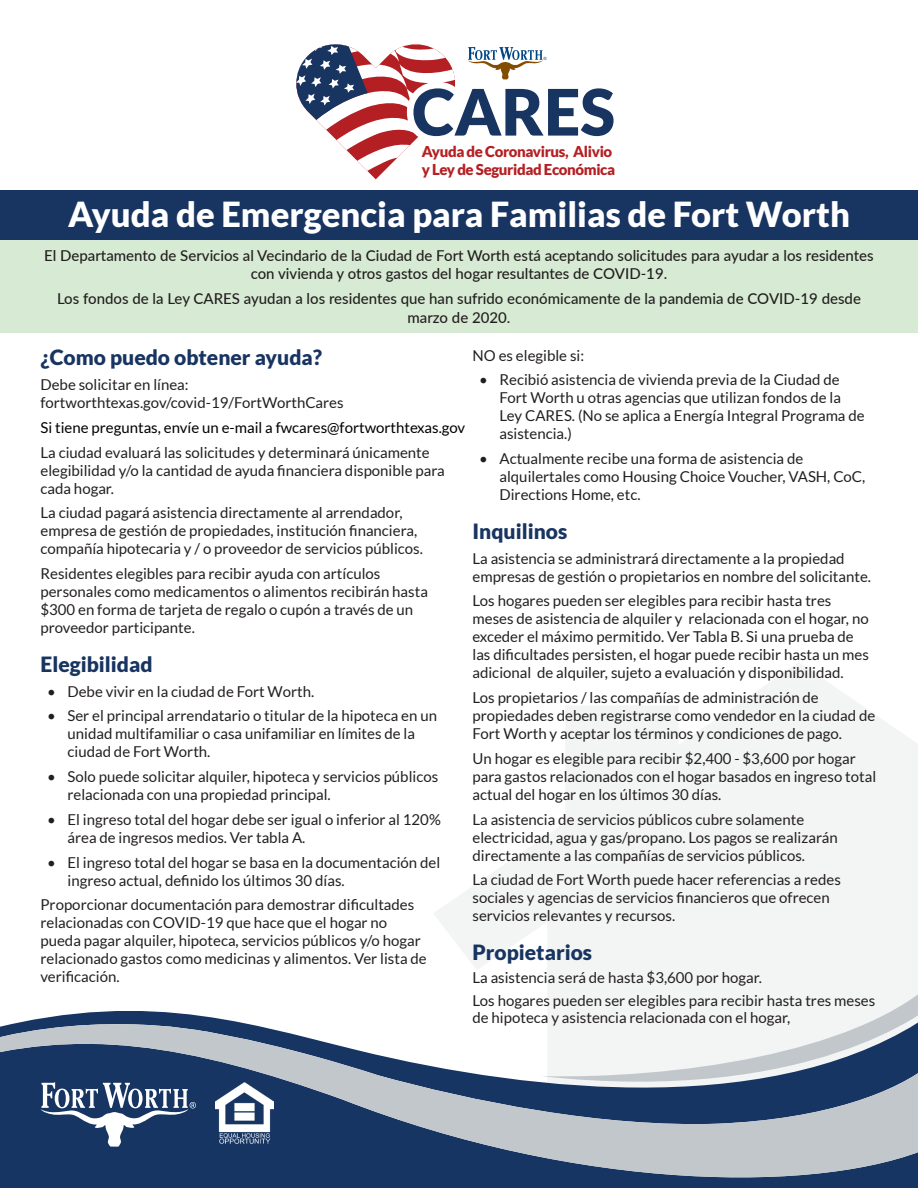
<style>
.page{position:relative;width:918px;height:1188px;background:#fff}
.page>*{position:absolute;margin:0;border:0;box-sizing:border-box;transform-origin:0 0}
.t1{font:900 34.5px "Lato";color:#fff}
.t2{font:900 21px "Lato";color:#183461}
.t3{font:900 15.3px/18.5px "Lato";color:#b41f23}
.t4{font:15px/18px "Lato";color:#231f20}
.t5{font:500 15px/18px "Lato";color:#231f20;text-align:center}
.t6{font:15px "Lato";color:#000}
.t7{font:900 15px/18px "Lato";letter-spacing:-.025em;color:#b51f23}
</style>
<div class="page">
<div style="left:0;top:233px;width:918px;height:100px;background:#d7ebd4"></div>
<svg style="left:434px;top:663px;width:484px;height:321px;fill:#f3f4f4"></svg>
<div style="left:548px;top:984px;width:370px;height:23px;background:#f3f4f4"></div>
<svg style="left:0;top:1007px;width:918px;height:181px"></svg>
<svg style="left:41px;top:1082px;width:155px;height:65px"></svg>
<img style="left:216px;top:1082px;width:57px;height:61px">
<div style="left:0;top:191px;width:918px;height:49px;background:#183461"></div>
<svg style="left:296px;top:44px;width:318px;height:135px"></svg>
<div style="left:430px;top:102px;width:20px;height:20px;background:#fff"></div>
<div style="left:423px;top:145px;width:199px;height:36px;background:#fff"></div>
<p class="t7" style="left:422px;top:142px;width:195px">Ayuda de Coronavirus, Alivio y Ley de Seguridad Económica</p>
<p class="t3" style="left:423px;top:142px;width:192px">Coronavirus Aid, Relief and<br>Economic Security Act</p>
<h1 class="t1" style="left:68px;top:194px;width:784px">Ayuda de Emergencia para Familias de Fort Worth</h1>
<p class="t5" style="left:44px;top:246px;width:831px">El Departamento de Servicios al Vecindario de la Ciudad de Fort Worth está aceptando solicitudes para ayudar a los residentes con vivienda y otros gastos del hogar resultantes de COVID-19.</p>
<p class="t5" style="left:57px;top:288px;width:805px;line-height:19.8px">Los fondos de la Ley CARES ayudan a los residentes que han sufrido económicamente de la pandemia de COVID-19 desde marzo de 2020.</p>
<p class="t4" style="left:472px;top:346px;width:113px">NO es elegible si:</p>
<p class="t4" style="left:500px;top:371px;width:367px;text-indent:-20px">• Recibió asistencia de vivienda previa de la Ciudad de Fort Worth u otras agencias que utilizan fondos de la Ley CARES. (No se aplica a Energía Integral Programa de asistencia.)</p>
<p class="t4" style="left:500px;top:450px;width:367px;text-indent:-20px">• Actualmente recibe una forma de asistencia de alquilertales como Housing Choice Voucher, VASH, CoC,<br>Directions Home, etc.</p>
<h2 class="t2" style="left:472px;top:519px;width:96px">Inquilinos</h2>
<p class="t4" style="left:472px;top:549px;width:400px">La asistencia se administrará directamente a la propiedad empresas de gestión o propietarios en nombre del solicitante.</p>
<p class="t4" style="left:472px;top:592px;width:398px">Los hogares pueden ser elegibles para recibir hasta tres meses de asistencia de alquiler y relacionada con el hogar, no exceder el máximo permitido. Ver Tabla B. Si una prueba de las dificultades persisten, el hogar puede recibir hasta un mes adicional de alquiler, sujeto a evaluación y disponibilidad.</p>
<p class="t4" style="left:472px;top:688px;width:404px">Los propietarios / las compañías de administración de propiedades deben registrarse como vendedor en la ciudad de<br>Fort Worth y aceptar los términos y condiciones de pago.</p>
<p class="t4" style="left:472px;top:749px;width:405px">Un hogar es elegible para recibir $2,400 - $3,600 por hogar para gastos relacionados con el hogar basados en ingreso total actual del hogar en los últimos 30 días.</p>
<p class="t4" style="left:472px;top:810px;width:367px">La asistencia de servicios públicos cubre solamente electricidad, agua y gas/propano. Los pagos se realizarán directamente a las compañías de servicios públicos.</p>
<p class="t4" style="left:472px;top:871px;width:370px">La ciudad de Fort Worth puede hacer referencias a redes sociales y agencias de servicios financieros que ofrecen servicios relevantes y recursos.</p>
<h2 class="t2" style="left:472px;top:940px;width:121px">Propietarios</h2>
<p class="t4" style="left:472px;top:966px;width:404px;line-height:23.2px">La asistencia será de hasta $3,600 por hogar.<br>Los hogares pueden ser elegibles para recibir hasta tres meses</p>
<p class="t4" style="left:472px;top:1008px;width:319px">de hipoteca y asistencia relacionada con el hogar,</p>
<h2 class="t2" style="left:40px;top:345px;width:283px">¿Como puedo obtener ayuda?</h2>
<p class="t4" style="left:40px;top:376px;width:305px">Debe solicitar en línea: fortworthtexas.gov/covid-19/FortWorthCares</p>
<p class="t4" style="left:40px;top:443px;width:406px">La ciudad evaluará las solicitudes y determinará únicamente elegibilidad y/o la cantidad de ayuda financiera disponible para cada hogar.</p>
<p class="t4" style="left:40px;top:504px;width:384px">La ciudad pagará asistencia directamente al arrendador, empresa de gestión de propiedades, institución financiera, compañía hipotecaria y / o proveedor de servicios públicos.</p>
<p class="t4" style="left:40px;top:565px;width:389px">Residentes elegibles para recibir ayuda con artículos personales como medicamentos o alimentos recibirán hasta $300 en forma de tarjeta de regalo o cupón a través de un proveedor participante.</p>
<h2 class="t2" style="left:40px;top:652px;width:114px">Elegibilidad</h2>
<p class="t4" style="left:47px;top:682px;width:268px">• Debe vivir en la ciudad de Fort Worth.</p>
<p class="t4" style="left:68px;top:707px;width:371px;text-indent:-20px">• Ser el principal arrendatario o titular de la hipoteca en un unidad multifamiliar o casa unifamiliar en límites de la ciudad de Fort Worth.</p>
<p class="t4" style="left:68px;top:768px;width:372px;text-indent:-20px">• Solo puede solicitar alquiler, hipoteca y servicios públicos relacionada con una propiedad principal.</p>
<p class="t4" style="left:68px;top:810px;width:375px;text-indent:-20px">• El ingreso total del hogar debe ser igual o inferior al 120% área de ingresos medios. Ver tabla A.</p>
<p class="t4" style="left:68px;top:853px;width:374px;text-indent:-20px">• El ingreso total del hogar se basa en la documentación del ingreso actual, definido los últimos 30 días.</p>
<p class="t4" style="left:40px;top:896px;width:388px">Proporcionar documentación para demostrar dificultades relacionadas con COVID-19 que hace que el hogar no pueda pagar alquiler, hipoteca, servicios públicos y/o hogar relacionado gastos como medicinas y alimentos. Ver lista de verificación.</p>
<p class="t6" style="left:40px;top:418px;width:426px">Si tiene preguntas, envíe un e-mail a fwcares@fortworthtexas.gov</p>
</div>
